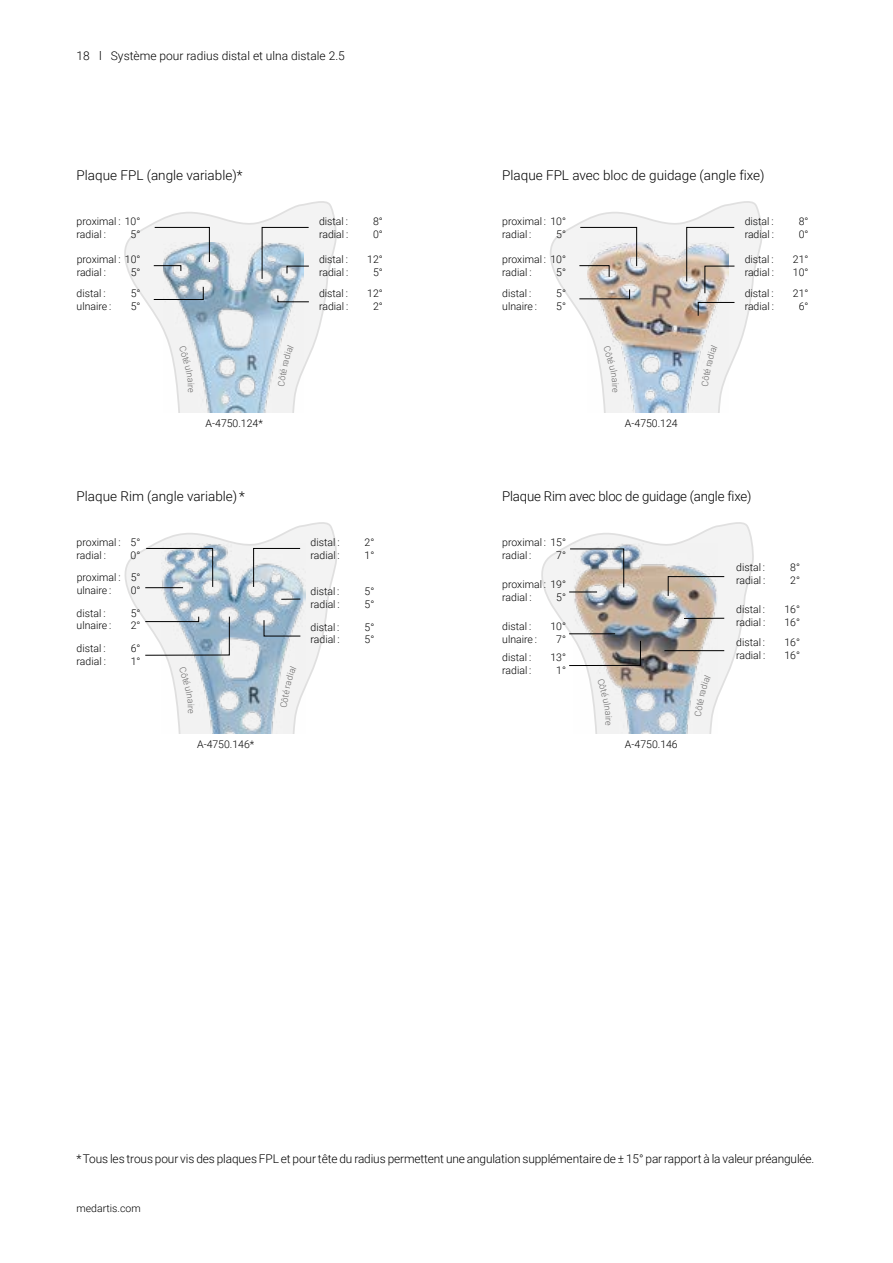
<style>
.page{position:relative;width:893px;height:1263px;background:#fff}
.page>*{position:absolute;margin:0;border:0;box-sizing:border-box;transform-origin:0 0}
.t1{font:300 13.5px "Roboto";color:#000}
.t2{font:300 12px "Roboto";letter-spacing:-.01em;color:#000}
.t3{font:300 10.5px/12.6px "Roboto";color:#000}
</style>
<div class="page">
<svg style="left:124px;top:522px;width:213px;height:167px"></svg>
<svg style="left:541px;top:522px;width:213px;height:178px"></svg>
<img style="left:161px;top:544px;width:144px;height:189px">
<img style="left:573px;top:544px;width:144px;height:189px">
<svg style="left:124px;top:201px;width:213px;height:168px;fill:#f3f3f3"></svg>
<img style="left:164px;top:243px;width:140px;height:169px">
<svg style="left:153px;top:286px;width:51px;height:14px"></svg>
<svg style="left:153px;top:227px;width:57px;height:44px"></svg>
<svg style="left:262px;top:227px;width:47px;height:52px"></svg>
<svg style="left:277px;top:295px;width:32px;height:7px"></svg>
<svg style="left:550px;top:201px;width:212px;height:169px"></svg>
<img style="left:587px;top:242px;width:142px;height:170px">
<svg style="left:579px;top:289px;width:51px;height:10px"></svg>
<svg style="left:579px;top:227px;width:58px;height:50px"></svg>
<svg style="left:686px;top:227px;width:49px;height:67px"></svg>
<svg style="left:698px;top:302px;width:37px;height:14px"></svg>
<svg style="left:145px;top:616px;width:85px;height:40px"></svg>
<svg style="left:253px;top:548px;width:48px;height:39px"></svg>
<svg style="left:146px;top:548px;width:67px;height:39px"></svg>
<hr style="left:145px;top:587px;width:38px;height:1px;background:#000">
<svg style="left:281px;top:599px;width:19px;height:1px"></svg>
<svg style="left:264px;top:620px;width:37px;height:16px"></svg>
<svg style="left:569px;top:640px;width:72px;height:26px"></svg>
<hr style="left:569px;top:633px;width:46px;height:1px;background:#000">
<svg style="left:668px;top:576px;width:57px;height:20px"></svg>
<svg style="left:569px;top:548px;width:55px;height:45px"></svg>
<hr style="left:684px;top:618px;width:40px;height:1px;background:#000">
<hr style="left:664px;top:650px;width:60px;height:1px;background:#000">
<svg style="left:179px;top:346px;width:15px;height:46px"></svg>
<svg style="left:278px;top:345px;width:16px;height:42px"></svg>
<svg style="left:603px;top:346px;width:16px;height:46px"></svg>
<svg style="left:701px;top:345px;width:16px;height:42px"></svg>
<svg style="left:179px;top:667px;width:15px;height:46px"></svg>
<svg style="left:280px;top:666px;width:16px;height:42px"></svg>
<svg style="left:597px;top:678px;width:15px;height:47px"></svg>
<svg style="left:695px;top:675px;width:16px;height:42px"></svg>
<p class="t2" style="left:77px;top:47px;width:270px">18 l Système pour radius distal et ulna distale 2.5</p>
<p class="t1" style="left:77px;top:166px;width:167px">Plaque FPL (angle variable)*</p>
<p class="t3" style="left:77px;top:215px;width:65px">proximal : 10° radial :</p>
<p class="t3" style="left:131px;top:227px;width:11px">5°</p>
<p class="t3" style="left:319px;top:215px;width:30px">distal :</p>
<p class="t3" style="left:373px;top:215px;width:11px">8°</p>
<p class="t3" style="left:319px;top:227px;width:31px">radial :</p>
<p class="t3" style="left:373px;top:227px;width:11px">0°</p>
<p class="t1" style="left:502px;top:166px;width:264px">Plaque FPL avec bloc de guidage (angle fixe)</p>
<p class="t3" style="left:502px;top:215px;width:65px">proximal : 10° radial :</p>
<p class="t3" style="left:745px;top:215px;width:30px">distal :</p>
<p class="t3" style="left:799px;top:215px;width:11px">8°</p>
<p class="t3" style="left:745px;top:227px;width:31px">radial :</p>
<p class="t3" style="left:799px;top:227px;width:11px">0°</p>
<p class="t3" style="left:556px;top:227px;width:11px">5°</p>
<p class="t3" style="left:77px;top:253px;width:65px">proximal : 10° radial :</p>
<p class="t3" style="left:131px;top:265px;width:11px">5°</p>
<p class="t3" style="left:319px;top:253px;width:30px">distal :</p>
<p class="t3" style="left:367px;top:253px;width:17px">12°</p>
<p class="t3" style="left:319px;top:265px;width:31px">radial :</p>
<p class="t3" style="left:373px;top:265px;width:11px">5°</p>
<p class="t3" style="left:502px;top:253px;width:65px">proximal : 10° radial :</p>
<p class="t3" style="left:556px;top:265px;width:11px">5°</p>
<p class="t3" style="left:745px;top:253px;width:30px">distal :</p>
<p class="t3" style="left:793px;top:253px;width:17px">21°</p>
<p class="t3" style="left:745px;top:265px;width:31px">radial :</p>
<p class="t3" style="left:793px;top:265px;width:17px">10°</p>
<p class="t3" style="left:77px;top:287px;width:30px">distal :</p>
<p class="t3" style="left:131px;top:287px;width:11px">5°</p>
<p class="t3" style="left:77px;top:299px;width:36px">ulnaire :</p>
<p class="t3" style="left:131px;top:299px;width:11px">5°</p>
<p class="t3" style="left:319px;top:287px;width:30px">distal :</p>
<p class="t3" style="left:367px;top:287px;width:17px">12°</p>
<p class="t3" style="left:319px;top:299px;width:31px">radial :</p>
<p class="t3" style="left:373px;top:299px;width:11px">2°</p>
<p class="t3" style="left:502px;top:287px;width:30px">distal :</p>
<p class="t3" style="left:556px;top:287px;width:11px">5°</p>
<p class="t3" style="left:502px;top:299px;width:36px">ulnaire :</p>
<p class="t3" style="left:556px;top:299px;width:11px">5°</p>
<p class="t3" style="left:745px;top:287px;width:30px">distal :</p>
<p class="t3" style="left:793px;top:287px;width:17px">21°</p>
<p class="t3" style="left:745px;top:299px;width:31px">radial :</p>
<p class="t3" style="left:799px;top:299px;width:11px">6°</p>
<p class="t3" style="left:206px;top:416px;width:59px">A-4750.124*</p>
<p class="t3" style="left:625px;top:416px;width:54px">A-4750.124</p>
<p class="t1" style="left:77px;top:487px;width:170px">Plaque Rim (angle variable) *</p>
<p class="t3" style="left:77px;top:536px;width:65px">proximal : 5° radial :</p>
<p class="t3" style="left:131px;top:548px;width:11px">0°</p>
<p class="t3" style="left:311px;top:536px;width:30px">distal :</p>
<p class="t3" style="left:365px;top:536px;width:11px">2°</p>
<p class="t3" style="left:311px;top:548px;width:31px">radial :</p>
<p class="t3" style="left:365px;top:548px;width:11px">1°</p>
<p class="t1" style="left:502px;top:487px;width:251px">Plaque Rim avec bloc de guidage (angle fixe)</p>
<p class="t3" style="left:502px;top:536px;width:65px">proximal : 15° radial :</p>
<p class="t3" style="left:556px;top:548px;width:11px">7°</p>
<p class="t3" style="left:77px;top:571px;width:65px">proximal : 5° ulnaire :</p>
<p class="t3" style="left:131px;top:584px;width:11px">0°</p>
<p class="t3" style="left:77px;top:606px;width:30px">distal :</p>
<p class="t3" style="left:131px;top:606px;width:11px">5°</p>
<p class="t3" style="left:77px;top:619px;width:36px">ulnaire :</p>
<p class="t3" style="left:131px;top:619px;width:11px">2°</p>
<p class="t3" style="left:77px;top:641px;width:30px">distal :</p>
<p class="t3" style="left:131px;top:641px;width:11px">6°</p>
<p class="t3" style="left:77px;top:654px;width:31px">radial :</p>
<p class="t3" style="left:131px;top:654px;width:11px">1°</p>
<p class="t3" style="left:311px;top:585px;width:30px">distal :</p>
<p class="t3" style="left:365px;top:585px;width:11px">5°</p>
<p class="t3" style="left:311px;top:597px;width:31px">radial :</p>
<p class="t3" style="left:365px;top:597px;width:11px">5°</p>
<p class="t3" style="left:311px;top:620px;width:30px">distal :</p>
<p class="t3" style="left:365px;top:620px;width:11px">5°</p>
<p class="t3" style="left:311px;top:633px;width:31px">radial :</p>
<p class="t3" style="left:365px;top:633px;width:11px">5°</p>
<p class="t3" style="left:502px;top:578px;width:65px">proximal : 19° radial :</p>
<p class="t3" style="left:556px;top:590px;width:11px">5°</p>
<p class="t3" style="left:502px;top:620px;width:30px">distal :</p>
<p class="t3" style="left:550px;top:620px;width:17px">10°</p>
<p class="t3" style="left:502px;top:632px;width:36px">ulnaire :</p>
<p class="t3" style="left:556px;top:632px;width:11px">7°</p>
<p class="t3" style="left:502px;top:650px;width:30px">distal :</p>
<p class="t3" style="left:550px;top:650px;width:17px">13°</p>
<p class="t3" style="left:502px;top:663px;width:31px">radial :</p>
<p class="t3" style="left:556px;top:663px;width:11px">1°</p>
<p class="t3" style="left:736px;top:561px;width:30px">distal :</p>
<p class="t3" style="left:790px;top:561px;width:11px">8°</p>
<p class="t3" style="left:736px;top:574px;width:31px">radial :</p>
<p class="t3" style="left:790px;top:574px;width:11px">2°</p>
<p class="t3" style="left:736px;top:603px;width:30px">distal :</p>
<p class="t3" style="left:784px;top:603px;width:17px">16°</p>
<p class="t3" style="left:736px;top:615px;width:31px">radial :</p>
<p class="t3" style="left:784px;top:615px;width:17px">16°</p>
<p class="t3" style="left:736px;top:636px;width:30px">distal :</p>
<p class="t3" style="left:784px;top:636px;width:17px">16°</p>
<p class="t3" style="left:736px;top:648px;width:31px">radial :</p>
<p class="t3" style="left:784px;top:648px;width:17px">16°</p>
<p class="t3" style="left:197px;top:737px;width:59px">A-4750.146*</p>
<p class="t3" style="left:625px;top:737px;width:54px">A-4750.146</p>
<p class="t2" style="left:77px;top:1150px;width:739px">* Tous les trous pour vis des plaques FPL et pour tête du radius permettent une angulation supplémentaire de ± 15° par rapport à la valeur préangulée.</p>
<p class="t3" style="left:77px;top:1201px;width:66px">medartis.com</p>
</div>
